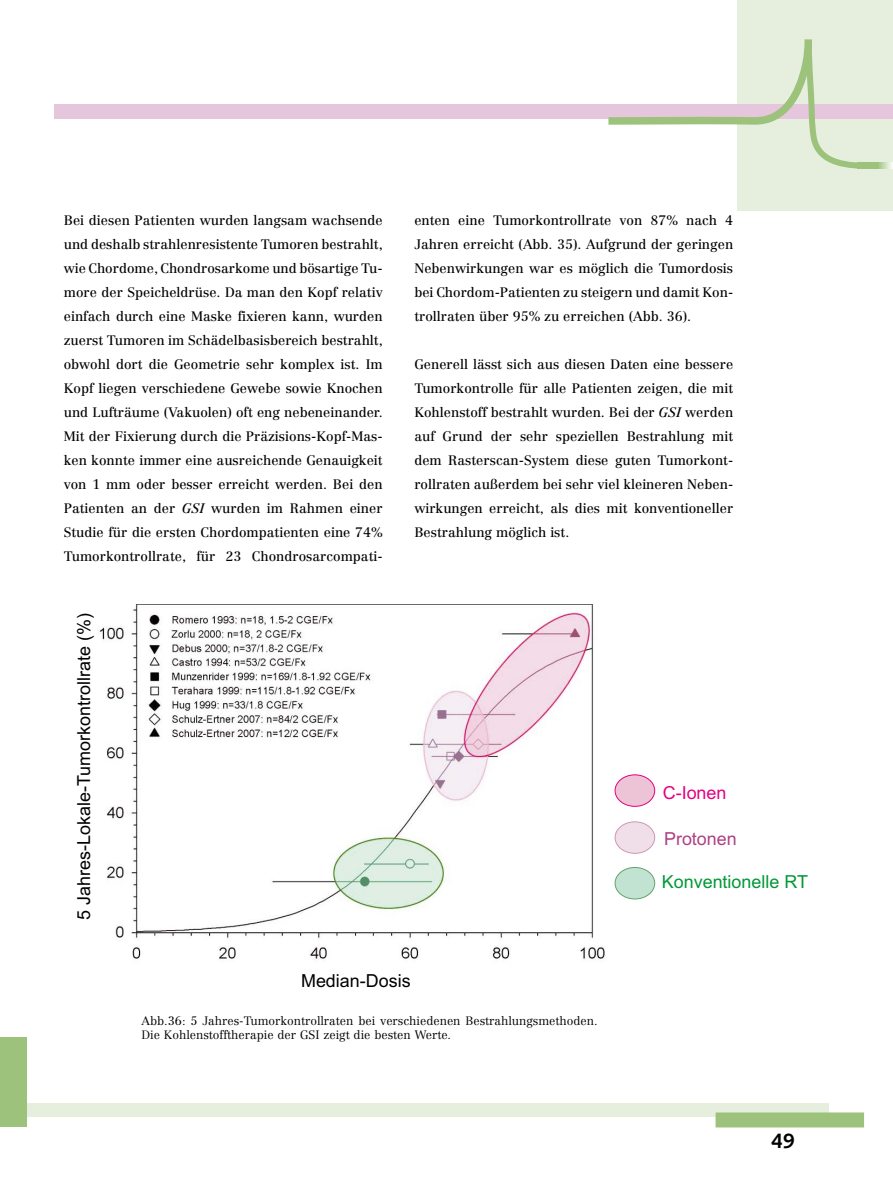
<style>
.page{position:relative;width:893px;height:1191px;background:#fff}
.page>*{position:absolute;margin:0;border:0;box-sizing:border-box;transform-origin:0 0}
.t1{font:700 21px "Syntax LT";color:#000}
.t2{font:18px "Arial";color:#000}
.t3{font:18px "Arial";color:#009836}
.t4{font:18px "Arial";color:#ae4084}
.t5{font:18px "Arial";color:#e40083}
.t6{font:13.5px/24px "Centennial";color:#000;text-align:justify}
.t7{font:300 12px/14.4px "Centennial";color:#000}
.s1{font-style:italic}
</style>
<div class="page">
<div style="left:21px;top:1103px;width:808px;height:14px;background:#e6efdd"></div>
<div style="left:0;top:1036px;width:27px;height:90px;background:#9dc27b"></div>
<img style="left:98px;top:604px;width:521px;height:355px">
<div style="left:615px;top:775px;width:40px;height:31px;background:#edc4d5;border-radius:50%"></div>
<div style="left:615px;top:774px;width:40px;height:32px;border:1px solid #e40083;border-radius:50%"></div>
<div style="left:615px;top:822px;width:40px;height:31px;background:#f0dfe8;border-radius:50%"></div>
<div style="left:615px;top:821px;width:40px;height:32px;border:1px solid #cf97b2;border-radius:50%"></div>
<div style="left:615px;top:867px;width:40px;height:32px;background:#c3e3d2;border-radius:50%"></div>
<div style="left:615px;top:867px;width:40px;height:32px;border:1px solid #64a26e;border-radius:50%"></div>
<div style="left:716px;top:1112px;width:148px;height:15px;background:#9dc27b"></div>
<div style="left:738px;top:0;width:155px;height:211px;background:#e6efdd"></div>
<div style="left:54px;top:105px;width:839px;height:14px;background:#e6c6dc"></div>
<svg style="left:601px;top:32px;width:292px;height:179px"></svg>
<svg style="left:857px;top:163px;width:36px;height:5px"></svg>
<p class="t6" style="left:64px;top:208px;width:320px">Bei diesen Patienten wurden langsam wachsende und deshalb strahlenresistente Tumoren bestrahlt, wie Chordome, Chondrosarkome und bösartige Tu&shy;more der Speicheldrüse. Da man den Kopf relativ einfach durch eine Maske fixieren kann, wurden zuerst Tumoren im Schädelbasisbereich bestrahlt, obwohl dort die Geometrie sehr komplex ist. Im Kopf liegen verschiedene Gewebe sowie Knochen und Lufträume (Vakuolen) oft eng nebeneinander.<br>Mit der Fixierung durch die Präzisions-Kopf-Mas&shy;ken konnte immer eine ausreichende Genauigkeit von 1 mm oder besser erreicht werden. Bei den Patienten an der <span class="s1">GSI</span> wurden im Rahmen einer Studie für die ersten Chordompatienten eine 74% Tumorkontrollrate, für 23 Chondrosarcompati-</p>
<p class="t6" style="left:414px;top:208px;width:320px">enten eine Tumorkontrollrate von 87% nach 4<br>Jahren erreicht (Abb. 35). Aufgrund der geringen Nebenwirkungen war es möglich die Tumordosis bei Chordom-Patienten zu steigern und damit Kon&shy;trollraten über 95% zu erreichen (Abb. 36).</p>
<p class="t6" style="left:414px;top:352px;width:320px">Generell lässt sich aus diesen Daten eine bessere Tumorkontrolle für alle Patienten zeigen, die mit Kohlenstoff bestrahlt wurden. Bei der <span class="s1">GSI</span> werden auf Grund der sehr speziellen Bestrahlung mit dem Rasterscan-System diese guten Tumorkont&shy;rollraten außerdem bei sehr viel kleineren Neben&shy;wirkungen erreicht, als dies mit konventioneller Bestrahlung möglich ist.</p>
<h2 class="t2" style="left:72px;top:919px;width:308px;rotate:-90deg">5 Jahres-Lokale-Tumorkontrollrate (%)</h2>
<h2 class="t2" style="left:301px;top:969px;width:111px">Median-Dosis</h2>
<p class="t7" style="left:142px;top:1013px;width:458px">Abb.36: 5 Jahres-Tumorkontrollraten bei verschiedenen Bestrahlungsmethoden.<br>Die Kohlenstofftherapie der GSI zeigt die besten Werte.</p>
<h2 class="t5" style="left:663px;top:781px;width:65px">C-Ionen</h2>
<h2 class="t4" style="left:664px;top:827px;width:74px">Protonen</h2>
<h2 class="t3" style="left:662px;top:870px;width:148px">Konventionelle RT</h2>
<h1 class="t1" style="left:771px;top:1129px;width:13px">49</h1>
</div>
